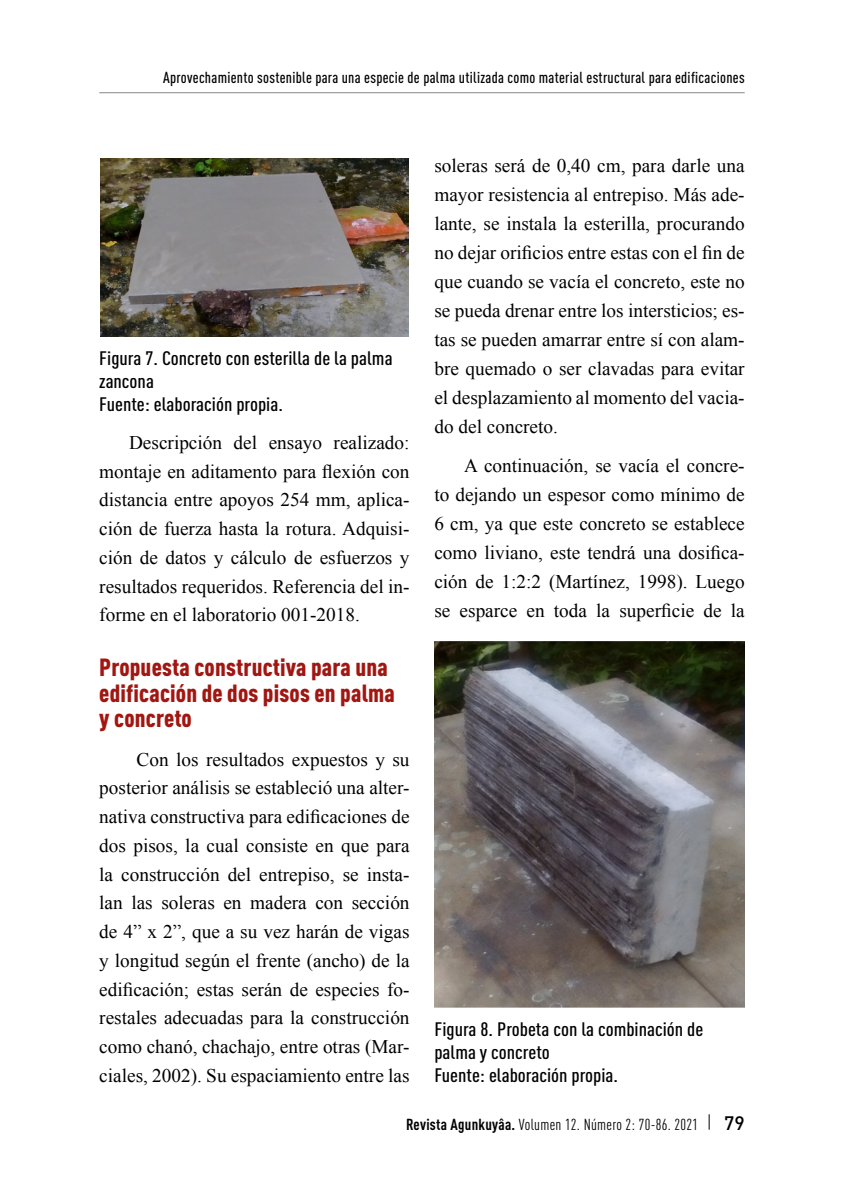
<style>
.page{position:relative;width:844px;height:1191px;background:#fff}
.page>*{position:absolute;margin:0;border:0;box-sizing:border-box;transform-origin:0 0}
.t1{font:900 condensed 24.5px/25.2px "DIN Pro";letter-spacing:.005em;color:#a21611}
.t2{font:19.25px/28.7px "Times New Roman";color:#000;text-align:justify}
.t3{font:500 condensed 19.25px/23.1px "DIN Pro";color:#000;scale:1.1 1}
.t4{font:500 19.25px "DIN Pro";color:#000}
.t5{font:500 condensed 15.75px "DIN Pro";letter-spacing:.02em;color:#000}
.t6{font:condensed 15.75px "DIN Pro";letter-spacing:.02em;color:#000}
.s1{font-weight:700}
</style>
<div class="page">
<hr style="left:99px;top:92px;width:645px;height:1px;background:#878787">
<svg style="left:708px;top:1114px;width:1px;height:15px"></svg>
<img style="left:100px;top:159px;width:308px;height:177px">
<img style="left:434px;top:641px;width:310px;height:366px">
<p class="t5" style="left:163px;top:66px;width:583px">Aprovechamiento sostenible para una especie de palma utilizada como material estructural para edificaciones</p>
<p class="t3" style="left:99px;top:344px;width:268px">Figura 7. Concreto con esterilla de la palma zancona<br>Fuente: elaboración propia.</p>
<p class="t2" style="left:99px;top:428px;width:312px;text-indent:30px">Descripción del ensayo realizado: montaje en aditamento para flexión con distancia entre apoyos 254 mm, aplica&shy;ción de fuerza hasta la rotura. Adquisi&shy;ción de datos y cálculo de esfuerzos y resultados requeridos. Referencia del in&shy;forme en el laboratorio 001-2018.</p>
<p class="t1" style="left:99px;top:653px;width:297px">Propuesta constructiva para una edificación de dos pisos en palma y concreto</p>
<p class="t2" style="left:99px;top:744px;width:312px;text-indent:37px">Con los resultados expuestos y su posterior análisis se estableció una alter&shy;nativa constructiva para edificaciones de dos pisos, la cual consiste en que para la construcción del entrepiso, se insta&shy;lan las soleras en madera con sección de 4” x 2”, que a su vez harán de vigas y longitud según el frente (ancho) de la edificación; estas serán de especies fo&shy;restales adecuadas para la construcción como chanó, chachajo, entre otras (Mar&shy;ciales, 2002). Su espaciamiento entre las</p>
<p class="t2" style="left:434px;top:151px;width:312px">soleras será de 0,40 cm, para darle una mayor resistencia al entrepiso. Más ade&shy;lante, se instala la esterilla, procurando no dejar orificios entre estas con el fin de que cuando se vacía el concreto, este no se pueda drenar entre los intersticios; es&shy;tas se pueden amarrar entre sí con alam&shy;bre quemado o ser clavadas para evitar el desplazamiento al momento del vacia&shy;do del concreto.</p>
<p class="t2" style="left:434px;top:451px;width:312px;text-indent:30px">A continuación, se vacía el concre&shy;to dejando un espesor como mínimo de 6 cm, ya que este concreto se establece como liviano, este tendrá una dosifica&shy;ción de 1:2:2 (Martínez, 1998). Luego se esparce en toda la superficie de la</p>
<p class="t3" style="left:434px;top:1015px;width:246px">Figura 8. Probeta con la combinación de palma y concreto<br>Fuente: elaboración propia.</p>
<p class="t6" style="left:406px;top:1112px;width:293px"><span class="s1">Revista Agunkuyâa.</span> Volumen 12. Número 2: 70-86. 2021</p>
<p class="t4" style="left:724px;top:1107px;width:22px">79</p>
</div>
